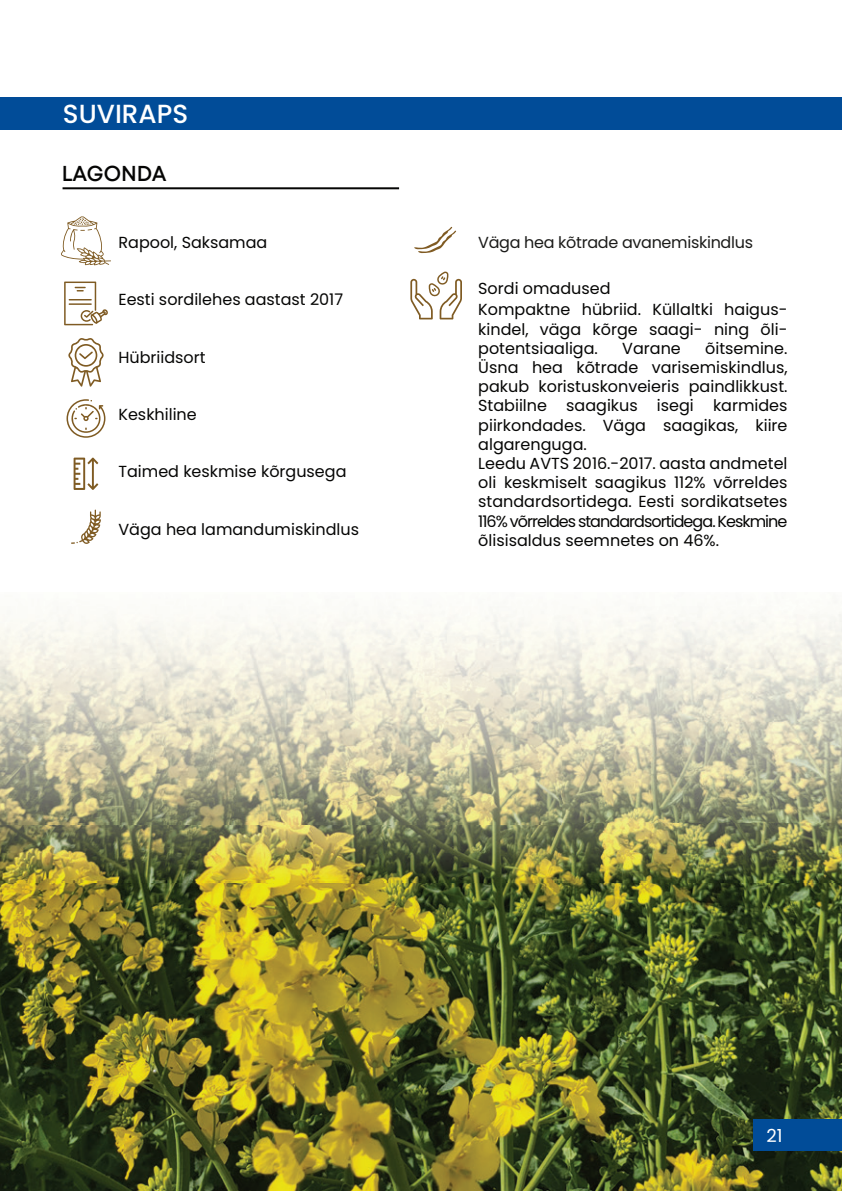
<style>
.page{position:relative;width:842px;height:1191px;background:#fff}
.page>*{position:absolute;margin:0;border:0;box-sizing:border-box;transform-origin:0 0}
.t1{font:500 26.2px "Poppins";color:#fff}
.t2{font:600 21px "Mont";color:#050504}
.t3{font:18px "Poppins";color:#fff}
.t4{font:16px/19.2px "Poppins";color:#050504;text-align:justify}
.t5{font:16px "Poppins";letter-spacing:-.02em;color:#1b1b19}
</style>
<div class="page">
<img style="left:0;top:602px;width:842px;height:589px">
<div style="left:753px;top:1118px;width:89px;height:32px;background:#014c98"></div>
<div style="left:0;top:97px;width:842px;height:33px;background:#014c98"></div>
<svg style="left:74px;top:457px;width:24px;height:33px"></svg>
<svg style="left:71px;top:509px;width:30px;height:35px"></svg>
<svg style="left:410px;top:271px;width:52px;height:48px"></svg>
<svg style="left:61px;top:216px;width:50px;height:49px"></svg>
<svg style="left:64px;top:281px;width:44px;height:44px"></svg>
<svg style="left:67px;top:399px;width:38px;height:39px"></svg>
<svg style="left:68px;top:338px;width:36px;height:48px"></svg>
<hr style="left:63px;top:187px;width:336px;height:2px;background:#050504">
<svg style="left:414px;top:227px;width:42px;height:26px"></svg>
<h1 class="t1" style="left:63px;top:98px;width:127px">SUVIRAPS</h1>
<h2 class="t2" style="left:62px;top:163px;width:106px">LAGONDA</h2>
<p class="t4" style="left:118px;top:233px;width:150px">Rapool, Saksamaa</p>
<p class="t4" style="left:118px;top:290px;width:226px">Eesti sordilehes aastast 2017</p>
<p class="t4" style="left:118px;top:347px;width:89px">Hübriidsort</p>
<p class="t4" style="left:118px;top:405px;width:80px">Keskhiline</p>
<p class="t4" style="left:118px;top:462px;width:230px">Taimed keskmise kõrgusega</p>
<p class="t4" style="left:118px;top:519px;width:242px">Väga hea lamandumiskindlus</p>
<p class="t5" style="left:478px;top:233px;width:276px">Väga hea kõtrade avanemiskindlus</p>
<p class="t4" style="left:478px;top:278px;width:134px">Sordi omadused</p>
<p class="t4" style="left:478px;top:300px;width:311px">Kompaktne hübriid. Küllaltki haigus&shy;kindel, väga kõrge saagi- ning õli&shy;potentsiaaliga.</p>
<p class="t4" style="left:478px;top:339px;width:311px;text-align:left;text-indent:227px">õitsemine.<br>Üsna hea kõtrade varisemiskindlus, pakub koristuskonveieris paindlikkust.<br>Stabiilne saagikus isegi karmides piirkondades. Väga saagikas, kiire algarenguga.<br>Leedu AVTS 2016.-2017. aasta andmetel oli keskmiselt saagikus 112% võrreldes standardsortidega. Eesti sordikatsetes 116% võrreldes standardsortidega. Keskmine õlisisaldus seemnetes on 46%.</p>
<p class="t4" style="left:622px;top:339px;width:60px">Varane</p>
<p class="t3" style="left:766px;top:1124px;width:18px">21</p>
</div>
